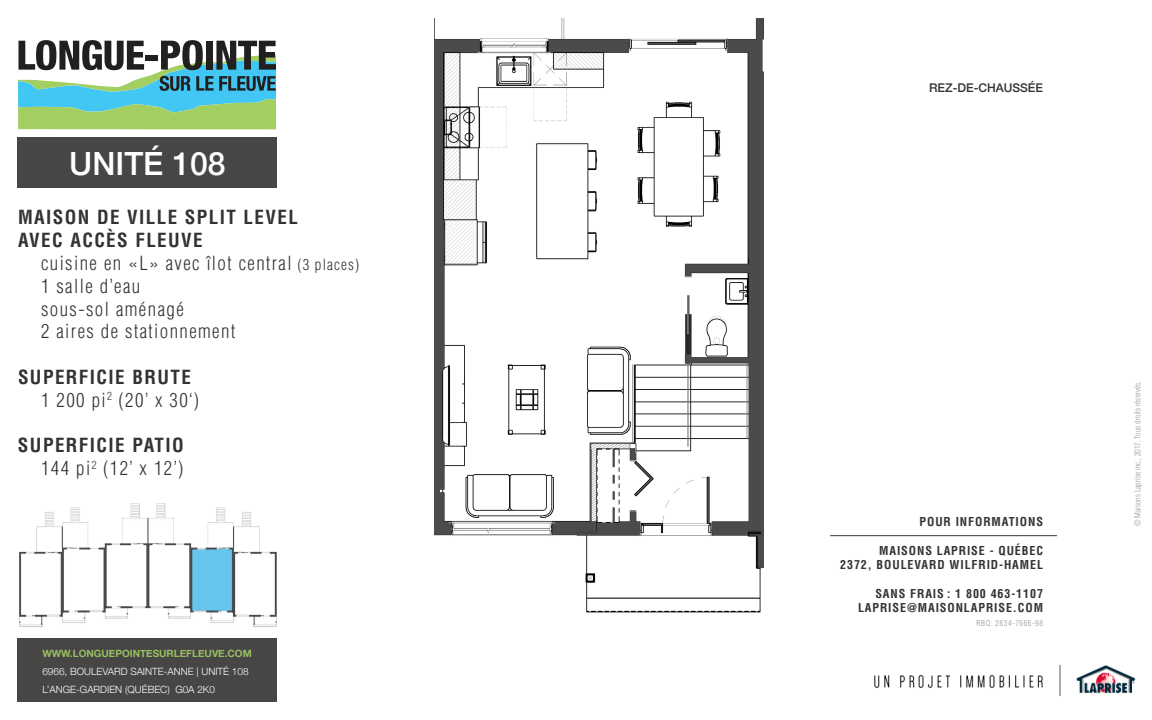
<style>
.page{position:relative;width:1152px;height:720px;background:#fff}
.page>*{position:absolute;margin:0;border:0;box-sizing:border-box;transform-origin:0 0}
.t1{font:500 32px "Helvetica Neue";color:#fff}
.t2{font:700 condensed 19px/22.8px "Helvetica";letter-spacing:.075em;color:#333}
.t3{font:300 condensed 19px/22.8px "Helvetica";letter-spacing:.075em;color:#333}
.t4{font:700 condensed 12px/14.4px "Helvetica";letter-spacing:.075em;color:#333;text-align:right}
.t5{font:500 12px "Helvetica Neue";color:#333}
.t6{font:300 10px/18px "Helvetica Neue";color:#fff}
.t7{font:700 10px "Helvetica Neue";color:#98bf62}
.t8{font:300 condensed 8px "Helvetica";color:#989899}
.t9{font:300 condensed 8px "Helvetica";letter-spacing:.075em;color:#989899}
.s1{font-size:15px}
.s2{font-weight:300}
</style>
<div class="page">
<div style="left:18px;top:638px;width:259px;height:64px;background:#484645"></div>
<div style="left:18px;top:137px;width:259px;height:50px;background:#484645"></div>
<img style="left:874px;top:665px;width:262px;height:31px">
<svg style="left:18px;top:40px;width:258px;height:89px"></svg>
<img style="left:19px;top:503px;width:258px;height:124px">
<img style="left:435px;top:18px;width:329px;height:595px">
<hr style="left:830px;top:535px;width:227px;height:1px;background:#333">
<h1 class="t1" style="left:69px;top:145px;width:158px">UNITÉ 108</h1>
<h2 class="t2" style="left:18px;top:205px;width:281px">MAISON DE VILLE SPLIT LEVEL<br>AVEC ACCÈS FLEUVE</h2>
<h2 class="t3" style="left:41px;top:253px;width:320px">cuisine en «L» avec îlot central <span class="s1">(3 places)<br></span>1 salle d’eau<br>sous-sol aménagé<br>2 aires de stationnement</h2>
<h2 class="t2" style="left:41px;top:365px;width:160px;text-indent:-23px">SUPERFICIE BRUTE<br><span class="s2">1 200 pi</span><sup>2</sup> <span class="s2">(20’ x 30‘)</span></h2>
<h2 class="t2" style="left:18px;top:433px;width:167px;text-align:right">SUPERFICIE PATIO<br><span class="s2">144 pi</span><sup>2</sup> <span class="s2">(12’ x 12’)</span></h2>
<p class="t7" style="left:42px;top:648px;width:211px">WWW.LONGUEPOINTESURLEFLEUVE.COM</p>
<p class="t6" style="left:42px;top:663px;width:208px">6966, BOULEVARD SAINTE-ANNE | UNITÉ 108<br>L’ANGE-GARDIEN (QUÉBEC) G0A 2K0</p>
<p class="t5" style="left:929px;top:81px;width:115px">REZ-DE-CHAUSSÉE</p>
<p class="t4" style="left:920px;top:514px;width:125px">POUR INFORMATIONS</p>
<p class="t4" style="left:840px;top:542px;width:204px">MAISONS LAPRISE - QUÉBEC<br>2372, BOULEVARD WILFRID-HAMEL</p>
<p class="t4" style="left:858px;top:586px;width:186px">SANS FRAIS : 1 800 463-1107<br>LAPRISE@MAISONLAPRISE.COM</p>
<p class="t9" style="left:977px;top:620px;width:68px">RBQ: 2634-7666-98</p>
<p class="t8" style="left:1134px;top:526px;width:147px;rotate:-90deg">© Maisons Laprise inc., 2017. Tous droits réservés.</p>
</div>
